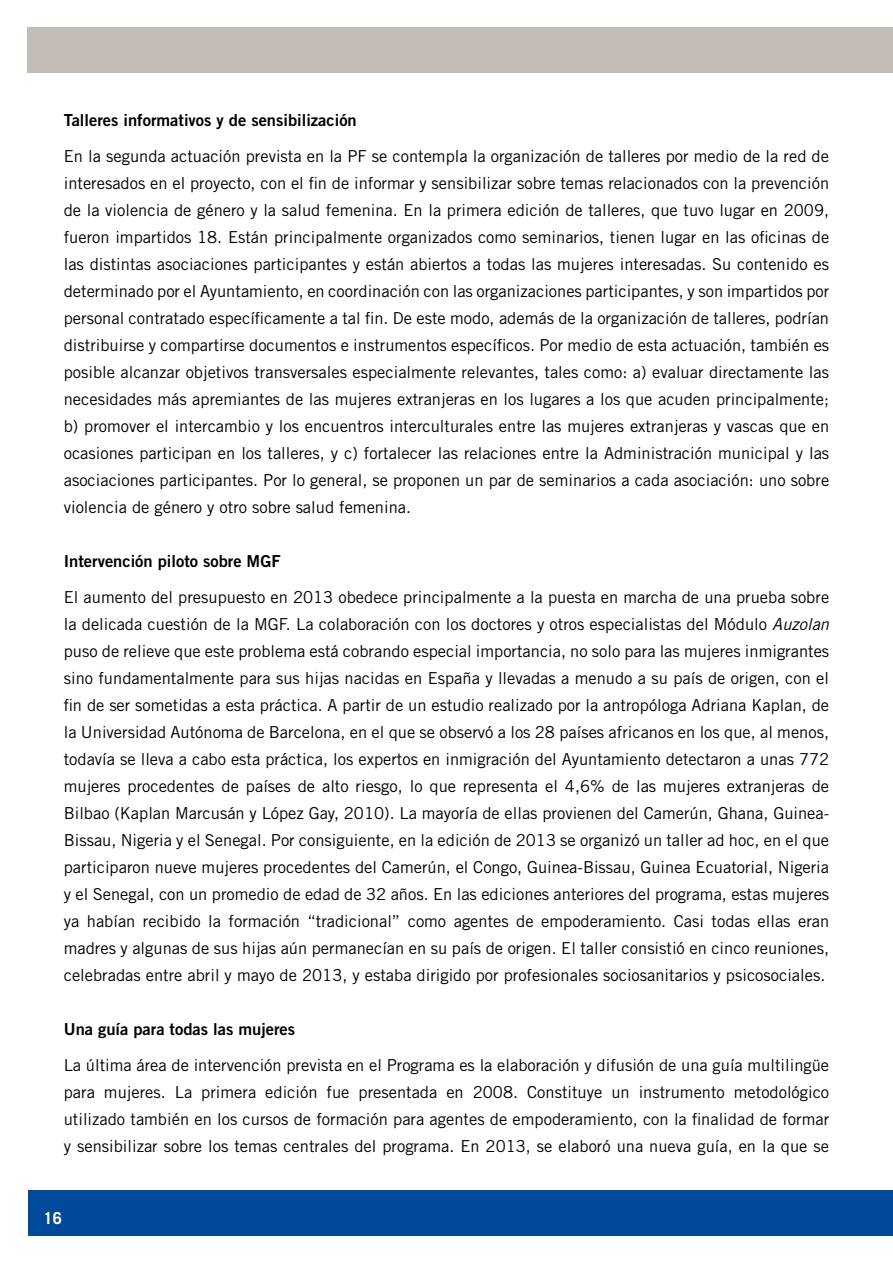
<style>
.page{position:relative;width:893px;height:1263px;background:#fff}
.page>*{position:absolute;margin:0;border:0;box-sizing:border-box;transform-origin:0 0}
.t1{font:16.5px/27px "Trade Gothic";color:#000;text-align:justify}
.t2{font:16.5px "Trade Gothic Bold Two";color:#000}
.t3{font:700 16.5px "Trade Gothic";color:#fff}
.s1{font-style:italic}
</style>
<div class="page">
<div style="left:28px;top:1191px;width:865px;height:45px;background:#004a99"></div>
<div style="left:28px;top:27px;width:865px;height:45px;background:#c3bcb4"></div>
<p class="t2" style="left:64px;top:110px;width:294px">Talleres informativos y de sensibilización</p>
<p class="t1" style="left:64px;top:142px;width:767px">En la segunda actuación prevista en la PF se contempla la organización de talleres por medio de la red de interesados en el proyecto, con el fin de informar y sensibilizar sobre temas relacionados con la prevención de la violencia de género y la salud femenina. En la primera edición de talleres, que tuvo lugar en 2009, fueron impartidos 18. Están principalmente organizados como seminarios, tienen lugar en las oficinas de las distintas asociaciones participantes y están abiertos a todas las mujeres interesadas. Su contenido es determinado por el Ayuntamiento, en coordinación con las organizaciones participantes, y son impartidos por personal contratado específicamente a tal fin. De este modo, además de la organización de talleres, podrían distribuirse y compartirse documentos e instrumentos específicos. Por medio de esta actuación, también es posible alcanzar objetivos transversales especialmente relevantes, tales como: a) evaluar directamente las necesidades más apremiantes de las mujeres extranjeras en los lugares a los que acuden principalmente; b) promover el intercambio y los encuentros interculturales entre las mujeres extranjeras y vascas que en ocasiones participan en los talleres, y c) fortalecer las relaciones entre la Administración municipal y las asociaciones participantes. Por lo general, se proponen un par de seminarios a cada asociación: uno sobre violencia de género y otro sobre salud femenina.</p>
<p class="t2" style="left:64px;top:551px;width:218px">Intervención piloto sobre MGF</p>
<p class="t1" style="left:64px;top:583px;width:767px">El aumento del presupuesto en 2013 obedece principalmente a la puesta en marcha de una prueba sobre la delicada cuestión de la MGF. La colaboración con los doctores y otros especialistas del Módulo <span class="s1">Auzolan </span>puso de relieve que este problema está cobrando especial importancia, no solo para las mujeres inmigrantes sino fundamentalmente para sus hijas nacidas en España y llevadas a menudo a su país de origen, con el fin de ser sometidas a esta práctica. A partir de un estudio realizado por la antropóloga Adriana Kaplan, de la Universidad Autónoma de Barcelona, en el que se observó a los 28 países africanos en los que, al menos, todavía se lleva a cabo esta práctica, los expertos en inmigración del Ayuntamiento detectaron a unas 772 mujeres procedentes de países de alto riesgo, lo que representa el 4,6% de las mujeres extranjeras de Bilbao (Kaplan Marcusán y López Gay, 2010). La mayoría de ellas provienen del Camerún, Ghana, Guinea-Bissau, Nigeria y el Senegal. Por consiguiente, en la edición de 2013 se organizó un taller ad hoc, en el que participaron nueve mujeres procedentes del Camerún, el Congo, Guinea-Bissau, Guinea Ecuatorial, Nigeria y el Senegal, con un promedio de edad de 32 años. En las ediciones anteriores del programa, estas mujeres ya habían recibido la formación “tradicional” como agentes de empoderamiento. Casi todas ellas eran madres y algunas de sus hijas aún permanecían en su país de origen. El taller consistió en cinco reuniones, celebradas entre abril y mayo de 2013, y estaba dirigido por profesionales sociosanitarios y psicosociales.</p>
<p class="t2" style="left:64px;top:1019px;width:233px">Una guía para todas las mujeres</p>
<p class="t1" style="left:64px;top:1051px;width:767px">La última área de intervención prevista en el Programa es la elaboración y difusión de una guía multilingüe para mujeres. La primera edición fue presentada en 2008. Constituye un instrumento metodológico utilizado también en los cursos de formación para agentes de empoderamiento, con la finalidad de formar y sensibilizar sobre los temas centrales del programa. En 2013, se elaboró una nueva guía, en la que se</p>
<p class="t3" style="left:44px;top:1208px;width:20px">16</p>
</div>
